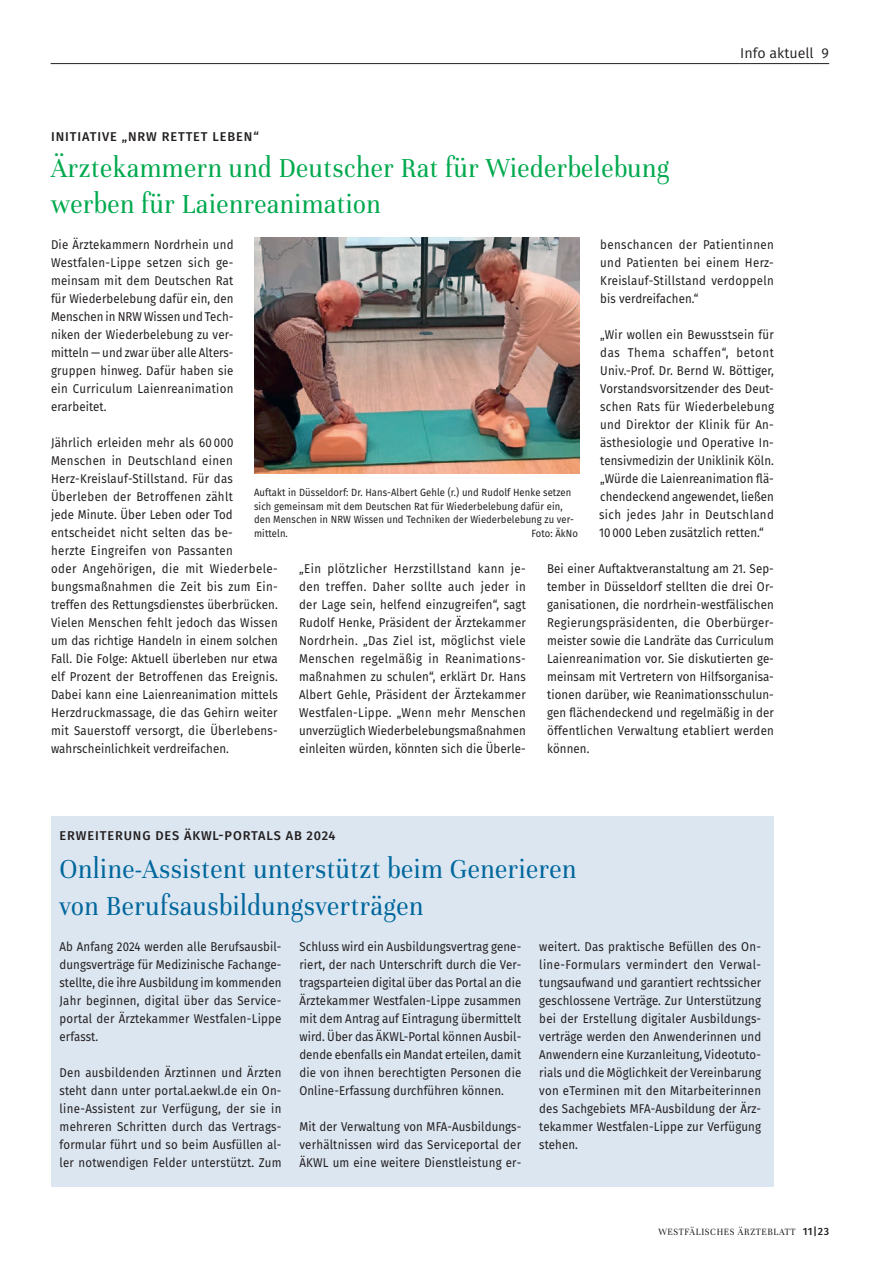
<style>
.page{position:relative;width:893px;height:1263px;background:#fff}
.page>*{position:absolute;margin:0;border:0;box-sizing:border-box;transform-origin:0 0}
.t1{font:30px/37.5px "Unna";letter-spacing:.02em;color:#00679d;scale:.9 1}
.t2{font:30px/36px "Unna";letter-spacing:.02em;color:#00a94e;scale:.9 1}
.t3{font:14.25px "Fira Sans";color:#231f20}
.t4{font:12.75px/18px "Fira Sans";letter-spacing:.02em;color:#231f20;text-align:justify;scale:.9 1}
.t5{font:500 12.75px "Fira Sans";letter-spacing:.07em;color:#231f20}
.t6{font:10.5px/13.5px "Fira Sans";letter-spacing:.01em;color:#231f20;scale:.9 1}
.t7{font:10.5px "Unna";letter-spacing:.07em;color:#231f20;scale:.9 1}
.s1{font-family:"Fira Sans";font-weight:500}
</style>
<div class="page">
<hr style="left:51px;top:63px;width:778px;height:1px;background:#231f20">
<div style="left:51px;top:816px;width:723px;height:370px;background:#dbe6f1"></div>
<img style="left:255px;top:238px;width:324px;height:236px">
<p class="t3" style="left:740px;top:43px;width:90px">Info aktuell 9</p>
<p class="t5" style="left:51px;top:127px;width:209px">INITIATIVE „NRW RETTET LEBEN“</p>
<h1 class="t2" style="left:51px;top:148px;width:689px">Ärztekammern und Deutscher Rat für Wiederbelebung werben für Laienreanimation</h1>
<p class="t4" style="left:51px;top:236px;width:204px">Die Ärztekammern Nordrhein und Westfalen-Lippe setzen sich ge&shy;meinsam mit dem Deutschen Rat für Wiederbelebung dafür ein, den Menschen in NRW Wissen und Tech&shy;niken der Wiederbelebung zu ver&shy;mitteln — und zwar über alle Alters&shy;gruppen hinweg. Dafür haben sie ein Curriculum Laienreanimation erarbeitet.</p>
<p class="t4" style="left:51px;top:434px;width:254px;text-align:left">Jährlich erleiden mehr als 60 000<br>Menschen in Deutschland einen Herz-Kreislauf-Stillstand. Für das Überleben der Betroffenen zählt<br>jede Minute. Über Leben oder Tod entscheidet nicht selten das be-<br>herzte Eingreifen von Passanten<br>oder Angehörigen, die mit Wiederbele&shy;bungsmaßnahmen die Zeit bis zum Ein&shy;treffen des Rettungsdienstes überbrücken.<br>Vielen Menschen fehlt jedoch das Wissen um das richtige Handeln in einem solchen Fall. Die Folge: Aktuell überleben nur etwa elf Prozent der Betroffenen das Ereignis.<br>Dabei kann eine Laienreanimation mittels Herzdruckmassage, die das Gehirn weiter mit Sauerstoff versorgt, die Überlebens&shy;wahrscheinlichkeit verdreifachen.</p>
<p class="t4" style="left:600px;top:236px;width:194px">benschancen der Patientinnen und Patienten bei einem Herz-Kreislauf-Stillstand verdoppeln bis verdreifachen.“</p>
<p class="t4" style="left:599px;top:326px;width:196px">„Wir wollen ein Bewusstsein für das Thema schaffen“, betont Univ.-Prof. Dr. Bernd W. Böttiger, Vorstandsvorsitzender des Deut&shy;schen Rats für Wiederbelebung und Direktor der Klinik für An&shy;ästhesiologie und Operative In&shy;tensivmedizin der Uniklinik Köln. „Würde die Laienreanimation flä&shy;chendeckend angewendet, ließen sich jedes Jahr in Deutschland 10 000 Leben zusätzlich retten.“</p>
<p class="t4" style="left:547px;top:560px;width:254px">Bei einer Auftaktveranstaltung am 21. Sep&shy;tember in Düsseldorf stellten die drei Or&shy;ganisationen, die nordrhein-westfälischen Regierungspräsidenten, die Oberbürger&shy;meister sowie die Landräte das Curriculum Laienreanimation vor. Sie diskutierten ge&shy;meinsam mit Vertretern von Hilfsorganisa&shy;tionen darüber, wie Reanimationsschulun&shy;gen flächendeckend und regelmäßig in der öffentlichen Verwaltung etabliert werden können.</p>
<p class="t6" style="left:254px;top:486px;width:357px">Auftakt in Düsseldorf: Dr. Hans-Albert Gehle (r.) und Rudolf Henke setzen sich gemeinsam mit dem Deutschen Rat für Wiederbelebung dafür ein, den Menschen in NRW Wissen und Techniken der Wiederbelebung zu ver&shy;mitteln.</p>
<p class="t6" style="left:531px;top:526px;width:53px">Foto: ÄkNo</p>
<p class="t4" style="left:299px;top:560px;width:254px">„Ein plötzlicher Herzstillstand kann je&shy;den treffen. Daher sollte auch jeder in der Lage sein, helfend einzugreifen“, sagt Rudolf Henke, Präsident der Ärztekammer Nordrhein. „Das Ziel ist, möglichst viele Menschen regelmäßig in Reanimations&shy;maßnahmen zu schulen“, erklärt Dr. Hans Albert Gehle, Präsident der Ärztekammer Westfalen-Lippe. „Wenn mehr Menschen unverzüglich Wiederbelebungsmaßnahmen einleiten würden, könnten sich die Überle-</p>
<p class="t5" style="left:60px;top:825px;width:278px">ERWEITERUNG DES ÄKWL-PORTALS AB 2024</p>
<h1 class="t1" style="left:60px;top:848px;width:576px">Online-Assistent unterstützt beim Generieren von Berufsausbildungsverträgen</h1>
<p class="t4" style="left:60px;top:938px;width:248px">Ab Anfang 2024 werden alle Berufsausbil&shy;dungsverträge für Medizinische Fachange&shy;stellte, die ihre Ausbildung im kommenden Jahr beginnen, digital über das Service&shy;portal der Ärztekammer Westfalen-Lippe erfasst.</p>
<p class="t4" style="left:60px;top:1064px;width:248px">Den ausbildenden Ärztinnen und Ärzten steht dann unter portal.aekwl.de ein On&shy;line-Assistent zur Verfügung, der sie in mehreren Schritten durch das Vertrags&shy;formular führt und so beim Ausfüllen al&shy;ler notwendigen Felder unterstützt. Zum</p>
<p class="t4" style="left:299px;top:938px;width:248px">Schluss wird ein Ausbildungsvertrag gene&shy;riert, der nach Unterschrift durch die Ver&shy;tragsparteien digital über das Portal an die Ärztekammer Westfalen-Lippe zusammen mit dem Antrag auf Eintragung übermittelt wird. Über das ÄKWL-Portal können Ausbil&shy;dende ebenfalls ein Mandat erteilen, damit die von ihnen berechtigten Personen die Online-Erfassung durchführen können.</p>
<p class="t4" style="left:299px;top:1118px;width:248px">Mit der Verwaltung von MFA-Ausbildungs&shy;verhältnissen wird das Serviceportal der ÄKWL um eine weitere Dienstleistung er-</p>
<p class="t4" style="left:539px;top:938px;width:248px">weitert. Das praktische Befüllen des On&shy;line-Formulars vermindert den Verwal&shy;tungsaufwand und garantiert rechtssicher geschlossene Verträge. Zur Unterstützung bei der Erstellung digitaler Ausbildungs&shy;verträge werden den Anwenderinnen und Anwendern eine Kurzanleitung, Videotuto&shy;rials und die Möglichkeit der Vereinbarung von eTerminen mit den Mitarbeiterinnen des Sachgebiets MFA-Ausbildung der Ärz&shy;tekammer Westfalen-Lippe zur Verfügung stehen.</p>
<p class="t7" style="left:659px;top:1224px;width:191px">WESTFÄLISCHES ÄRZTEBLATT <span class="s1">11|23</span></p>
</div>
